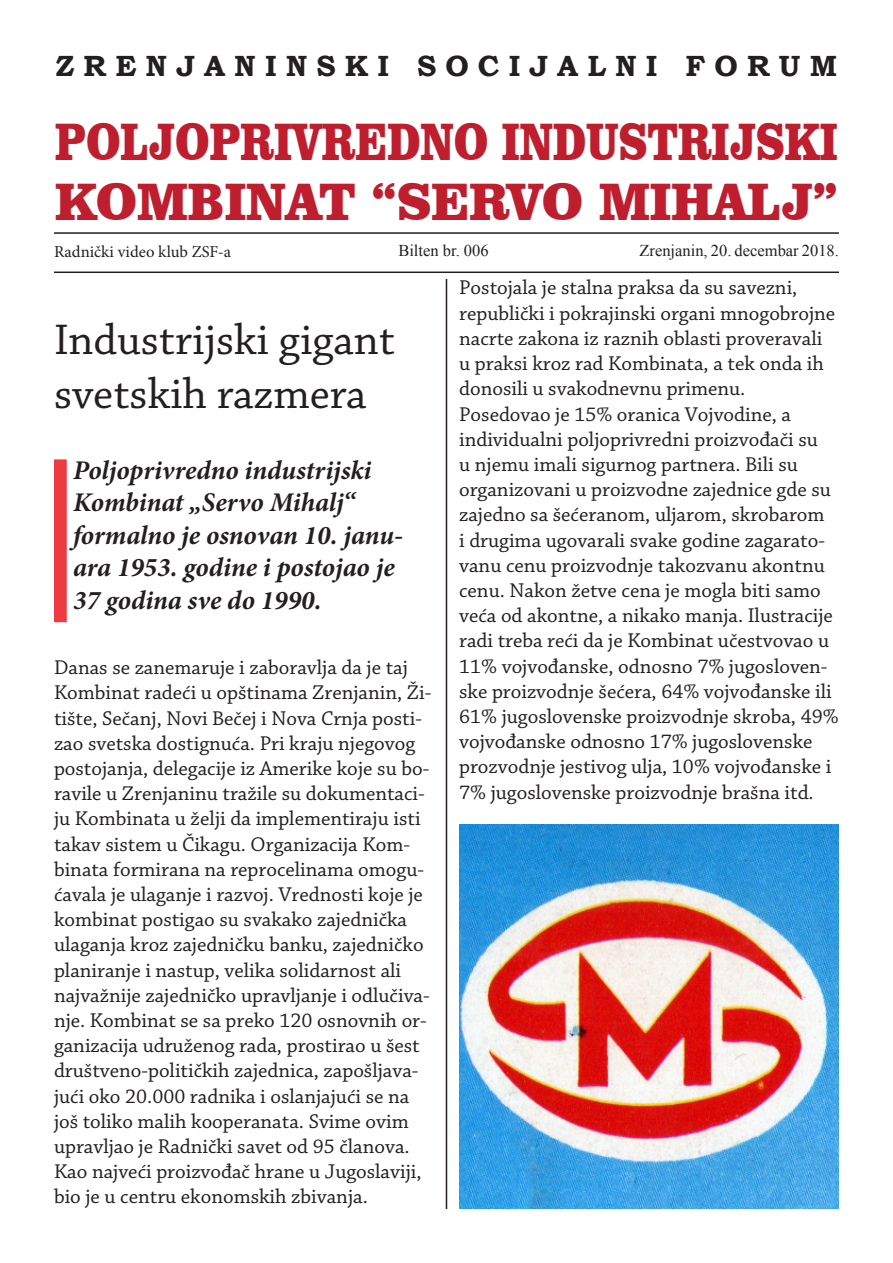
<style>
.page{position:relative;width:893px;height:1263px;background:#fff}
.page>*{position:absolute;margin:0;border:0;box-sizing:border-box;transform-origin:0 0}
.t1{font:900 54px "Clarendon BT";color:#bf1e2e;scale:.76 1}
.t2{font:900 54px "Clarendon BT";color:#bf1e2e;scale:.91 1}
.t3{font:45px/54px "Chaparral Pro";color:#231f20}
.t4{font:700 29.25px "Bookman Old Style";letter-spacing:.31em;color:#231f20}
.t5{font:italic 700 27px/32.4px "Minion Pro";letter-spacing:-.005em;color:#231f20}
.t6{font:21px/25.2px "Chaparral Pro";color:#231f20}
.t7{font:16.65px "Minion Pro";color:#231f20}
.t8{font:16.5px "Times New Roman";color:#231f20}
</style>
<div class="page">
<hr style="left:54px;top:232px;width:785px;height:2px;background:#231f20">
<hr style="left:54px;top:272px;width:785px;height:1px;background:#231f20">
<hr style="left:446px;top:279px;width:1px;height:930px;background:#231f20">
<div style="left:54px;top:459px;width:13px;height:163px;background:#ee3a40"></div>
<img style="left:459px;top:824px;width:380px;height:385px">
<p class="t4" style="left:56px;top:45px;width:783px">ZRENJANINSKI SOCIJALNI FORUM</p>
<p class="t1" style="left:55px;top:108px;width:1031px">POLJOPRIVREDNO INDUSTRIJSKI</p>
<p class="t2" style="left:55px;top:168px;width:862px">KOMBINAT “SERVO MIHALJ”</p>
<p class="t7" style="left:54px;top:240px;width:179px">Radnički video klub ZSF-a</p>
<p class="t8" style="left:398px;top:239px;width:92px">Bilten br. 006</p>
<p class="t8" style="left:639px;top:239px;width:201px">Zrenjanin, 20. decembar 2018.</p>
<p class="t6" style="left:459px;top:276px;width:378px">Postojala je stalna praksa da su savezni, republički i pokrajinski organi mnogobrojne nacrte zakona iz raznih oblasti proveravali u praksi kroz rad Kombinata, a tek onda ih donosili u svakodnevnu primenu.</p>
<p class="t6" style="left:459px;top:402px;width:381px">Posedovao je 15% oranica Vojvodine, a individualni poljoprivredni proizvođači su<br>u njemu imali sigurnog partnera. Bili su organizovani u proizvodne zajednice gde su zajedno sa šećeranom, uljarom, skrobarom<br>i drugima ugovarali svake godine zagarato&shy;vanu cenu proizvodnje takozvanu akontnu cenu. Nakon žetve cena je mogla biti samo veća od akontne, a nikako manja. Ilustracije radi treba reći da je Kombinat učestvovao u 11% vojvođanske, odnosno 7% jugosloven&shy;ske proizvodnje šećera, 64% vojvođanske ili 61% jugoslovenske proizvodnje skroba, 49% vojvođanske odnosno 17% jugoslovenske prozvodnje jestivog ulja, 10% vojvođanske i 7% jugoslovenske proizvodnje brašna itd.</p>
<p class="t3" style="left:54px;top:314px;width:342px">Industrijski gigant svetskih razmera</p>
<p class="t5" style="left:73px;top:454px;width:300px">Poljoprivredno industrijski<br>Kombinat „Servo Mihalj“</p>
<p class="t5" style="left:73px;top:519px;width:332px">formalno je osnovan 10. janu&shy;ara 1953. godine i postojao je<br>37 godina sve do 1990.</p>
<p class="t6" style="left:54px;top:656px;width:379px">Danas se zanemaruje i zaboravlja da je taj Kombinat radeći u opštinama Zrenjanin, Ži&shy;tište, Sečanj, Novi Bečej i Nova Crnja posti&shy;zao svetska dostignuća. Pri kraju njegovog postojanja, delegacije iz Amerike koje su bo&shy;ravile u Zrenjaninu tražile su dokumentaci&shy;ju Kombinata u želji da implementiraju isti takav sistem u Čikagu. Organizacija Kom&shy;binata formirana na reprocelinama omogu&shy;ćavala je ulaganje i razvoj. Vrednosti koje je kombinat postigao su svakako zajednička ulaganja kroz zajedničku banku, zajedničko planiranje i nastup, velika solidarnost ali najvažnije zajedničko upravljanje i odlučiva&shy;nje. Kombinat se sa preko 120 osnovnih or&shy;ganizacija udruženog rada, prostirao u šest društveno-političkih zajednica, zapošljava&shy;jući oko 20.000 radnika i oslanjajući se na još toliko malih kooperanata. Svime ovim upravljao je Radnički savet od 95 članova.<br>Kao najveći proizvođač hrane u Jugoslaviji, bio je u centru ekonomskih zbivanja.</p>
</div>
